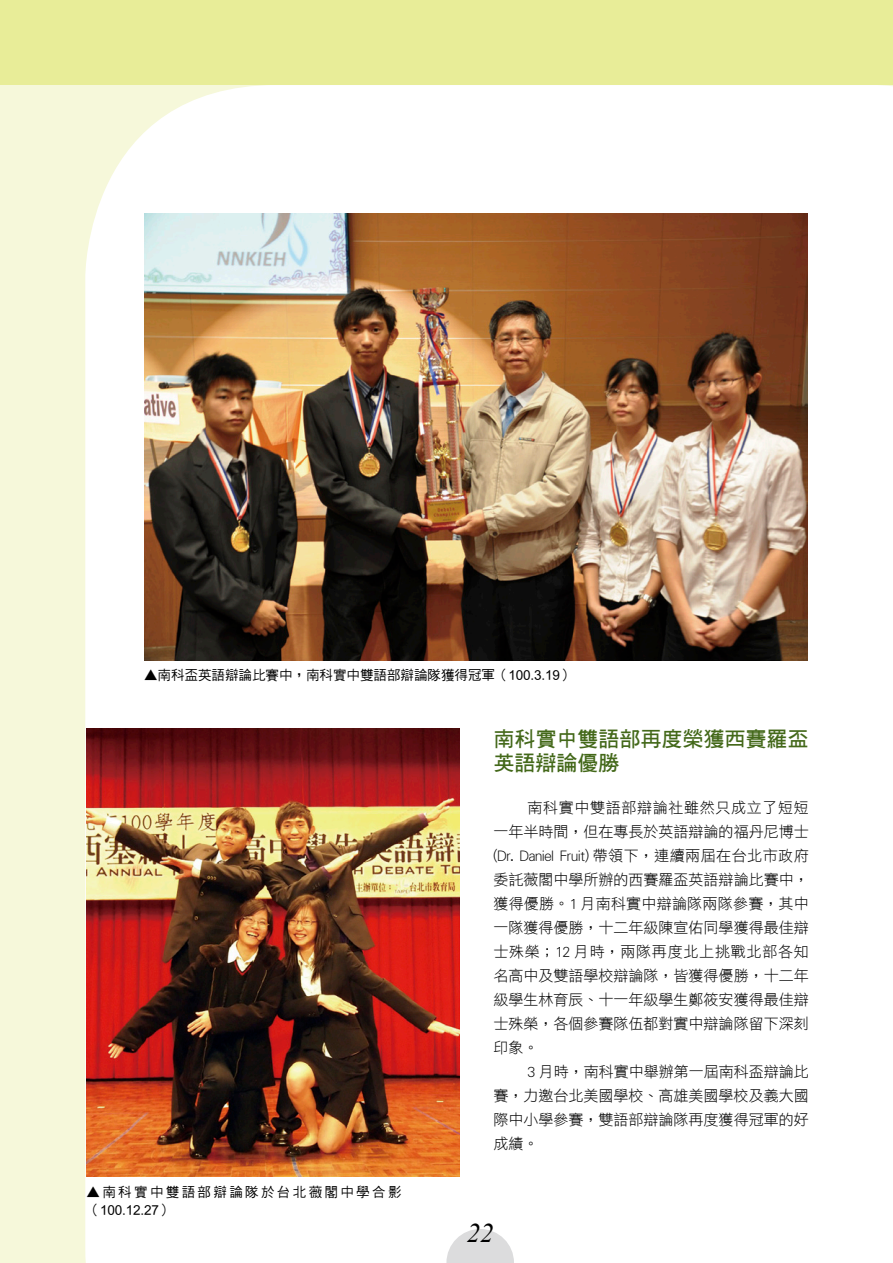
<style>
.page{position:relative;width:893px;height:1263px;background:#f6f8da}
.page>*{position:absolute;margin:0;border:0;box-sizing:border-box;transform-origin:0 0}
.t1{font:italic 27px "Times New Roman";color:#000}
.t2{font:21px/24px "DF Hei Bd HKP BF";color:#436819}
.t3{font:15px/24px "DF Hei Lt HKP BF";color:#000;text-align:justify}
.t4{font:13.5px "DF Hei Md HKSCSP U";color:#000}
.t5{font:13.5px/18px "DF Hei Md HKSCSP U";letter-spacing:.175em;color:#000}
</style>
<div class="page">
<div style="left:85px;top:85px;width:808px;height:1178px;background:#fff"></div>
<div style="left:0;top:0;width:893px;height:84px;background:#e8ed98"></div>
<svg style="left:446px;top:1229px;width:68px;height:34px;background:#e3e3e4"></svg>
<img style="left:144px;top:213px;width:663px;height:448px">
<img style="left:87px;top:728px;width:372px;height:449px">
<p class="t4" style="left:144px;top:668px;width:431px">▲南科盃英語辯論比賽中，南科實中雙語部辯論隊獲得冠軍（100.3.19）</p>
<p class="t5" style="left:87px;top:1183px;width:316px">▲南科實中雙語部辯論隊於台北薇閣中學合影（100.12.27）</p>
<h2 class="t2" style="left:493px;top:727px;width:316px">南科實中雙語部再度榮獲西賽羅盃英語辯論優勝</h2>
<p class="t3" style="left:493px;top:795px;width:317px;text-indent:34px">南科實中雙語部辯論社雖然只成立了短短一年半時間，但在專長於英語辯論的福丹尼博士(Dr. Daniel Fruit) 帶領下，連續兩屆在台北市政府委託薇閣中學所辦的西賽羅盃英語辯論比賽中，獲得優勝。1 月南科實中辯論隊兩隊參賽，其中一隊獲得優勝，十二年級陳宣佑同學獲得最佳辯士殊榮；12 月時，兩隊再度北上挑戰北部各知名高中及雙語學校辯論隊，皆獲得優勝，十二年級學生林育辰、十一年級學生鄭筱安獲得最佳辯士殊榮，各個參賽隊伍都對實中辯論隊留下深刻印象。</p>
<p class="t3" style="left:493px;top:1059px;width:317px;text-indent:34px">3 月時，南科實中舉辦第一屆南科盃辯論比賽，力邀台北美國學校、高雄美國學校及義大國際中小學參賽，雙語部辯論隊再度獲得冠軍的好成績。</p>
<h1 class="t1" style="left:467px;top:1214px;width:28px">22</h1>
</div>
